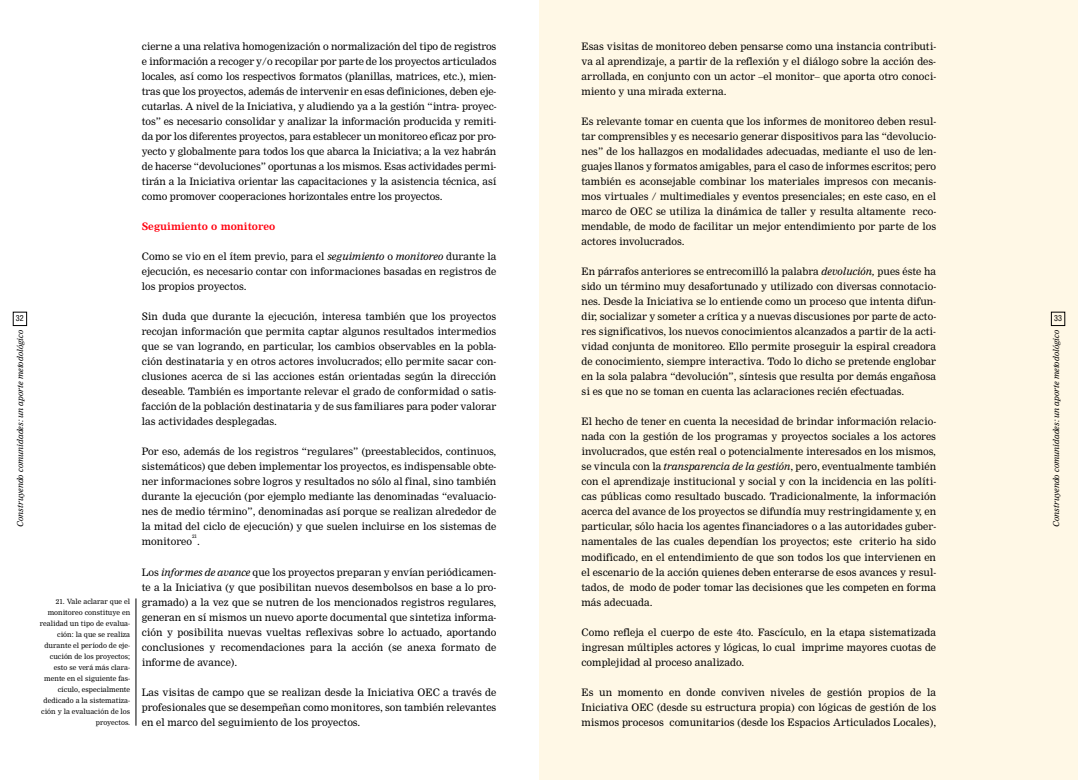
<style>
.page{position:relative;width:1078px;height:780px;background:#fff}
.page>*{position:absolute;margin:0;border:0;box-sizing:border-box;transform-origin:0 0}
.t1{font:10px/15px "Nimrod";color:#000;text-align:justify}
.t2{font:700 10px "Nimrod";color:#ff000f}
.t3{font:italic 8px "Nimrod";color:#000}
.t4{font:condensed 8px "Helvetica";color:#000}
.t5{font:7px/11px "Nimrod";color:#000;text-align:right}
.t6{font:5px "Nimrod";color:#000}
.s1{font-style:italic}
</style>
<div class="page">
<div style="left:539px;top:0;width:538px;height:780px;background:#fff8e6"></div>
<div style="left:1050px;top:312px;width:14px;height:14px;border:1px solid #000"></div>
<div style="left:13px;top:312px;width:14px;height:14px;border:1px solid #000"></div>
<hr style="left:136px;top:598px;width:1px;height:127px;background:#000">
<p class="t4" style="left:16px;top:313px;width:9px">32</p>
<p class="t3" style="left:17px;top:526px;width:198px;rotate:-90deg">Construyendo comunidades: un aporte metodológico</p>
<p class="t5" style="left:56px;top:596px;width:76px">21. Vale aclarar que el</p>
<p class="t5" style="left:40px;top:607px;width:92px">monitoreo constituye en realidad un tipo de evalua&shy;ción: la que se realiza durante el período de eje&shy;cución de los proyectos; esto se verá más clara&shy;mente en el siguiente fas&shy;cículo, especialmente dedicado a la sistematiza&shy;ción y la evaluación de los proyectos.</p>
<p class="t1" style="left:142px;top:40px;width:356px">cierne a una relativa homogenización o normalización del tipo de registros e información a recoger y/o recopilar por parte de los proyectos articulados locales, así como los respectivos formatos (planillas, matrices, etc.), mien&shy;tras que los proyectos, además de intervenir en esas definiciones, deben eje&shy;cutarlas. A nivel de la Iniciativa, y aludiendo ya a la gestión “intra- proyec&shy;tos” es necesario consolidar y analizar la información producida y remiti&shy;da por los diferentes proyectos, para establecer un monitoreo eficaz por pro&shy;yecto y globalmente para todos los que abarca la Iniciativa; a la vez habrán de hacerse “devoluciones” oportunas a los mismos. Esas actividades permi&shy;tirán a la Iniciativa orientar las capacitaciones y la asistencia técnica, así como promover cooperaciones horizontales entre los proyectos.</p>
<h2 class="t2" style="left:142px;top:223px;width:135px">Seguimiento o monitoreo</h2>
<p class="t1" style="left:142px;top:250px;width:356px">Como se vio en el ítem previo, para el <span class="s1">seguimiento</span> o <span class="s1">monitoreo</span> durante la ejecución, es necesario contar con informaciones basadas en registros de los propios proyectos.</p>
<p class="t1" style="left:142px;top:310px;width:356px">Sin duda que durante la ejecución, interesa también que los proyectos recojan información que permita captar algunos resultados intermedios que se van logrando, en particular, los cambios observables en la pobla&shy;ción destinataria y en otros actores involucrados; ello permite sacar con&shy;clusiones acerca de si las acciones están orientadas según la dirección deseable. También es importante relevar el grado de conformidad o satis&shy;facción de la población destinataria y de sus familiares para poder valorar las actividades desplegadas.</p>
<p class="t1" style="left:142px;top:445px;width:356px">Por eso, además de los registros “regulares” (preestablecidos, continuos, sistemáticos) que deben implementar los proyectos, es indispensable obte&shy;ner informaciones sobre logros y resultados no sólo al final, sino también durante la ejecución (por ejemplo mediante las denominadas “evaluacio&shy;nes de medio término”, denominadas así porque se realizan alrededor de la mitad del ciclo de ejecución) y que suelen incluirse en los sistemas de monitoreo</p>
<p class="t6" style="left:192px;top:534px;width:6px">21</p>
<p class="t1" style="left:197px;top:535px;width:4px">.</p>
<p class="t1" style="left:142px;top:565px;width:356px">Los <span class="s1">informes de avance</span> que los proyectos preparan y envían periódicamen&shy;te a la Iniciativa (y que posibilitan nuevos desembolsos en base a lo pro&shy;gramado) a la vez que se nutren de los mencionados registros regulares, generan en sí mismos un nuevo aporte documental que sintetiza informa&shy;ción y posibilita nuevas vueltas reflexivas sobre lo actuado, aportando conclusiones y recomendaciones para la acción (se anexa formato de informe de avance).</p>
<p class="t1" style="left:142px;top:685px;width:356px">Las visitas de campo que se realizan desde la Iniciativa OEC a través de profesionales que se desempeñan como monitores, son también relevantes en el marco del seguimiento de los proyectos.</p>
<p class="t1" style="left:581px;top:40px;width:356px">Esas visitas de monitoreo deben pensarse como una instancia contributi&shy;va al aprendizaje, a partir de la reflexión y el diálogo sobre la acción des&shy;arrollada, en conjunto con un actor –el monitor– que aporta otro conoci&shy;miento y una mirada externa.</p>
<p class="t1" style="left:581px;top:115px;width:356px">Es relevante tomar en cuenta que los informes de monitoreo deben resul&shy;tar comprensibles y es necesario generar dispositivos para las “devolucio&shy;nes” de los hallazgos en modalidades adecuadas, mediante el uso de len&shy;guajes llanos y formatos amigables, para el caso de informes escritos; pero también es aconsejable combinar los materiales impresos con mecanis&shy;mos virtuales / multimediales y eventos presenciales; en este caso, en el marco de OEC se utiliza la dinámica de taller y resulta altamente reco&shy;mendable, de modo de facilitar un mejor entendimiento por parte de los actores involucrados.</p>
<p class="t1" style="left:581px;top:265px;width:356px">En párrafos anteriores se entrecomilló la palabra <span class="s1">devolución,</span> pues éste ha sido un término muy desafortunado y utilizado con diversas connotacio&shy;nes. Desde la Iniciativa se lo entiende como un proceso que intenta difun&shy;dir, socializar y someter a crítica y a nuevas discusiones por parte de acto&shy;res significativos, los nuevos conocimientos alcanzados a partir de la acti&shy;vidad conjunta de monitoreo. Ello permite proseguir la espiral creadora de conocimiento, siempre interactiva. Todo lo dicho se pretende englobar en la sola palabra “devolución”, síntesis que resulta por demás engañosa si es que no se toman en cuenta las aclaraciones recién efectuadas.</p>
<p class="t1" style="left:581px;top:415px;width:356px">El hecho de tener en cuenta la necesidad de brindar información relacio&shy;nada con la gestión de los programas y proyectos sociales a los actores involucrados, que estén real o potencialmente interesados en los mismos, se vincula con la <span class="s1">transparencia de la gestión</span>, pero, eventualmente también con el aprendizaje institucional y social y con la incidencia en las políti&shy;cas públicas como resultado buscado. Tradicionalmente, la información acerca del avance de los proyectos se difundía muy restringidamente y, en particular, sólo hacia los agentes financiadores o a las autoridades guber&shy;namentales de las cuales dependían los proyectos; este criterio ha sido modificado, en el entendimiento de que son todos los que intervienen en el escenario de la acción quienes deben enterarse de esos avances y resul&shy;tados, de modo de poder tomar las decisiones que les competen en forma más adecuada.</p>
<p class="t1" style="left:581px;top:625px;width:356px">Como refleja el cuerpo de este 4to. Fascículo, en la etapa sistematizada ingresan múltiples actores y lógicas, lo cual imprime mayores cuotas de complejidad al proceso analizado.</p>
<p class="t1" style="left:581px;top:685px;width:356px">Es un momento en donde conviven niveles de gestión propios de la Iniciativa OEC (desde su estructura propia) con lógicas de gestión de los mismos procesos comunitarios (desde los Espacios Articulados Locales),</p>
<p class="t4" style="left:1053px;top:313px;width:9px">33</p>
<p class="t3" style="left:1052px;top:526px;width:198px;rotate:-90deg">Construyendo comunidades: un aporte metodológico</p>
</div>
